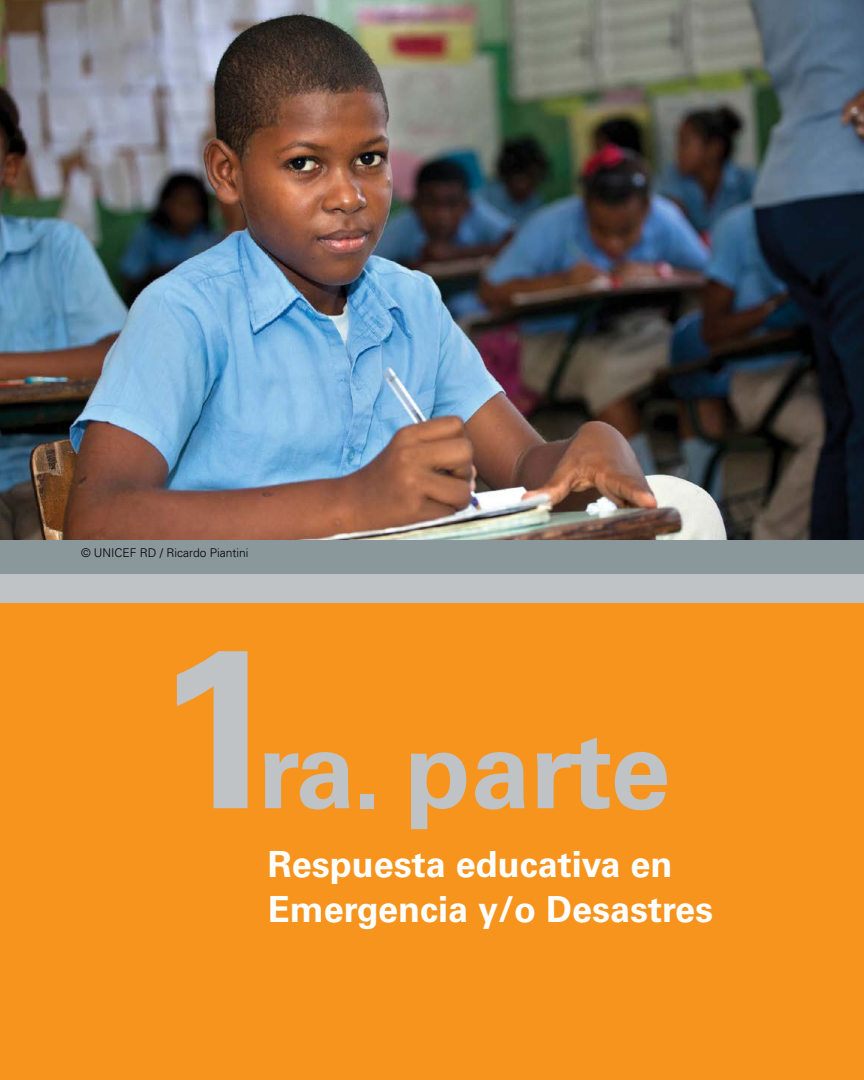
<style>
.page{position:relative;width:864px;height:1080px;background:#fff}
.page>*{position:absolute;margin:0;border:0;box-sizing:border-box;transform-origin:0 0}
.t1{font:700 108px "Univers LT Std";letter-spacing:-.02em;color:#bfc3c6}
.t2{font:700 36px/45px "Univers LT Std";color:#fff}
.t3{font:300 12px "Univers LT Std";color:#000}
.s1{font-size:225px}
</style>
<div class="page">
<img style="left:0;top:0;width:864px;height:540px">
<div style="left:0;top:540px;width:864px;height:540px;background:#f7941e"></div>
<div style="left:0;top:569px;width:864px;height:34px;background:#bfc3c6"></div>
<div style="left:0;top:540px;width:864px;height:34px;background:#8a979b"></div>
<p class="t3" style="left:81px;top:545px;width:169px">© UNICEF RD / Ricardo Piantini</p>
<h1 class="t1" style="left:156px;top:707px;width:516px"><span class="s1">1</span>ra. parte</h1>
<p class="t2" style="left:268px;top:842px;width:447px">Respuesta educativa en<br>Emergencia y/o Desastres</p>
</div>
